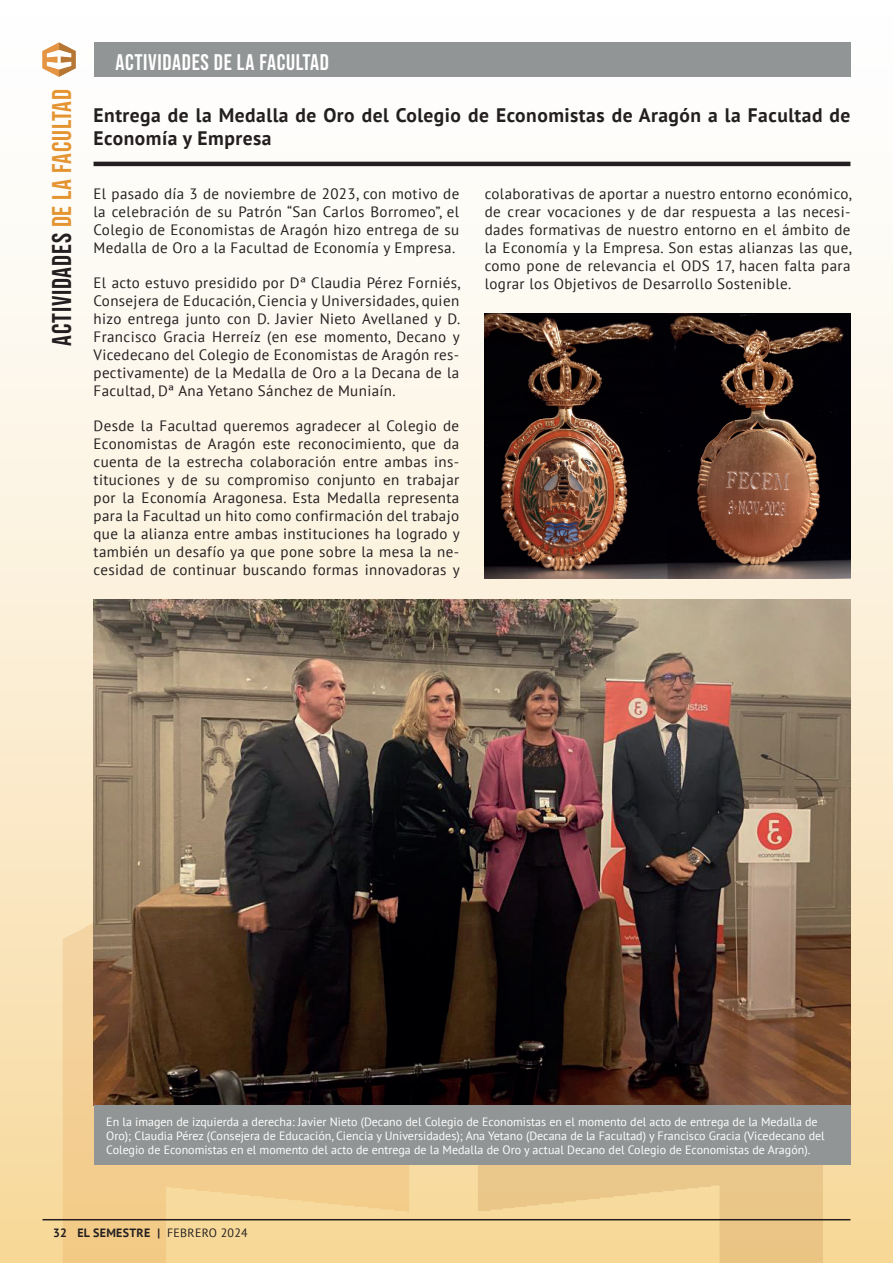
<style>
.page{position:relative;width:893px;height:1263px;background:#fff}
.page>*{position:absolute;margin:0;border:0;box-sizing:border-box;transform-origin:0 0}
.t1{font:27px "Bebas Neue";letter-spacing:.03em;color:#e59432}
.t2{font:22.5px "Bebas Neue";letter-spacing:.03em;color:#fff}
.t3{font:700 19.5px/23.4px "PT Sans";letter-spacing:.025em;color:#231f20}
.t4{font:15px/18px "PT Sans";letter-spacing:.025em;color:#231f20;text-align:justify}
.t5{font:12px/14.4px "PT Sans";color:#fff}
.t6{font:700 12px "PT Sans";letter-spacing:.025em;color:#231f20}
.s1{color:#231f20}
.s2{font-weight:400}
</style>
<div class="page">
<div style="left:0;top:0;width:893px;height:1263px;background:linear-gradient(to bottom,#feffff,#f5d89d)"></div>
<img style="left:57px;top:737px;width:777px;height:526px">
<hr style="left:43px;top:1219px;width:807px;height:1px;background:#231f20">
<img style="left:94px;top:600px;width:756px;height:506px">
<img style="left:485px;top:314px;width:365px;height:264px">
<div style="left:94px;top:1106px;width:756px;height:59px;background:#929595"></div>
<hr style="left:94px;top:162px;width:756px;height:4px;background:#231f20">
<div style="left:94px;top:43px;width:756px;height:34px;background:#929595"></div>
<img style="left:43px;top:43px;width:33px;height:36px">
<h1 class="t1" style="left:47px;top:346px;width:258px;rotate:-90deg"><span class="s1">ACTIVIDADES</span> DE LA FACULTAD</h1>
<h2 class="t2" style="left:115px;top:49px;width:215px">ACTIVIDADES DE LA FACULTAD</h2>
<h3 class="t3" style="left:94px;top:103px;width:758px">Entrega de la Medalla de Oro del Colegio de Economistas de Aragón a la Facultad de<br>Economía y Empresa</h3>
<p class="t4" style="left:94px;top:184px;width:367px">El pasado día 3 de noviembre de 2023, con motivo de la celebración de su Patrón “San Carlos Borromeo”, el Colegio de Economistas de Aragón hizo entrega de su Medalla de Oro a la Facultad de Economía y Empresa.</p>
<p class="t4" style="left:94px;top:273px;width:368px">El acto estuvo presidido por Dª Claudia Pérez Forniés, Consejera de Educación, Ciencia y Universidades, quien hizo entrega junto con D. Javier Nieto Avellaned y D.<br>Francisco Gracia Herreíz (en ese momento, Decano y Vicedecano del Colegio de Economistas de Aragón res&shy;pectivamente) de la Medalla de Oro a la Decana de la Facultad, Dª Ana Yetano Sánchez de Muniaín.</p>
<p class="t4" style="left:94px;top:416px;width:368px">Desde la Facultad queremos agradecer al Colegio de Economistas de Aragón este reconocimiento, que da cuenta de la estrecha colaboración entre ambas ins&shy;tituciones y de su compromiso conjunto en trabajar por la Economía Aragonesa. Esta Medalla representa para la Facultad un hito como confirmación del trabajo que la alianza entre ambas instituciones ha logrado y también un desafío ya que pone sobre la mesa la ne&shy;cesidad de continuar buscando formas innovadoras y</p>
<p class="t4" style="left:485px;top:184px;width:368px">colaborativas de aportar a nuestro entorno económico, de crear vocaciones y de dar respuesta a las necesi&shy;dades formativas de nuestro entorno en el ámbito de la Economía y la Empresa. Son estas alianzas las que, como pone de relevancia el ODS 17, hacen falta para lograr los Objetivos de Desarrollo Sostenible.</p>
<p class="t5" style="left:106px;top:1114px;width:720px">En la imagen de izquierda a derecha: Javier Nieto (Decano del Colegio de Economistas en el momento del acto de entrega de la Medalla de<br>Oro); Claudia Pérez (Consejera de Educación, Ciencia y Universidades); Ana Yetano (Decana de la Facultad) y Francisco Gracia (Vicedecano del<br>Colegio de Economistas en el momento del acto de entrega de la Medalla de Oro y actual Decano del Colegio de Economistas de Aragón).</p>
<p class="t6" style="left:53px;top:1225px;width:196px">32 EL SEMESTRE | <span class="s2">FEBRERO 2024</span></p>
</div>
